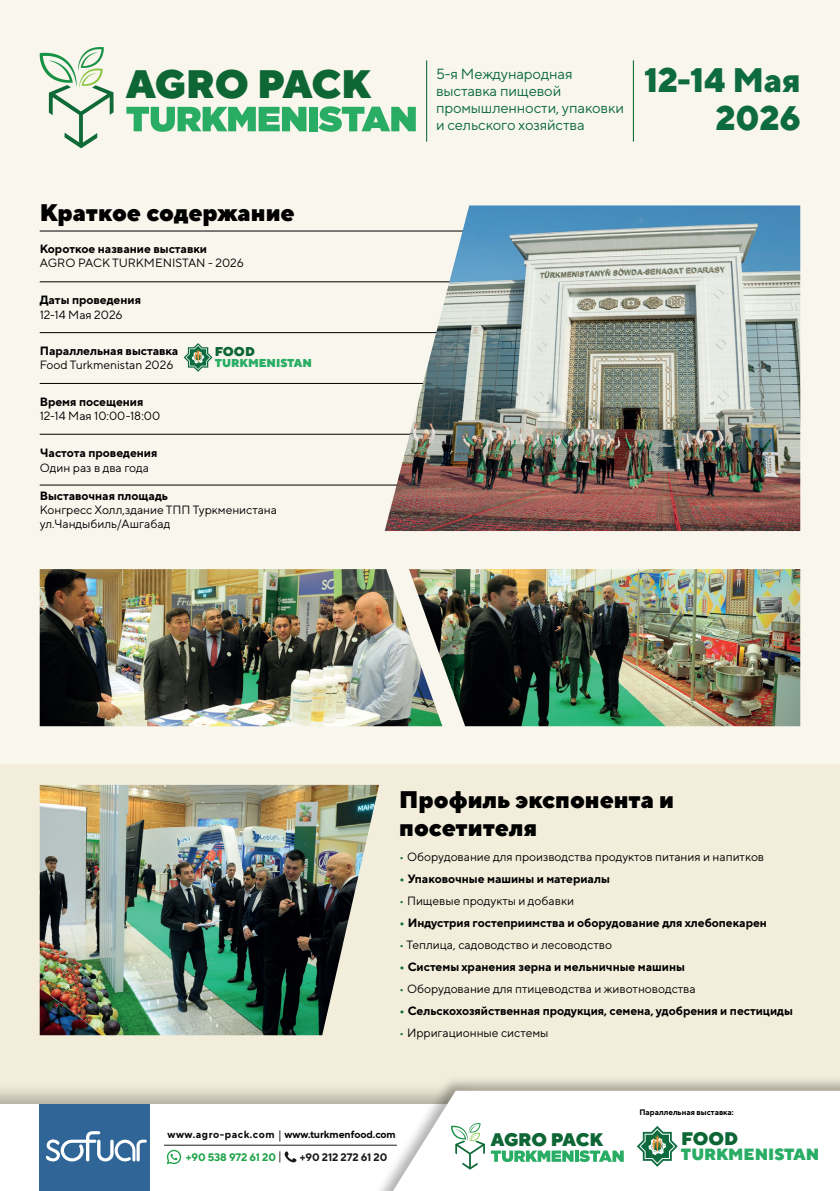
<style>
.page{position:relative;width:840px;height:1191px;background:#fff}
.page>*{position:absolute;margin:0;border:0;box-sizing:border-box;transform-origin:0 0}
.t1{font:900 39.6px "TT Norms Pro";letter-spacing:-.02em;color:#0e6635}
.t2{font:800 34px/38px "TT Norms Pro";letter-spacing:-.005em;color:#0d6b3e;text-align:right}
.t3{font:900 24px/28px "TT Norms Pro";color:#000}
.t4{font:900 18.2px "TT Norms Pro";letter-spacing:-.02em;color:#0e6635}
.t5{font:900 16.4px "TT Norms Pro";color:#29ad65}
.t6{font:14.8px/16.8px "TT Norms Pro";letter-spacing:-.005em;color:#0d6b3e}
.t7{font:900 12.8px "TT Norms Pro";color:#0e6635}
.t8{font:12px/14.2px "TT Norms Pro";color:#000001}
.t9{font:700 12px "TT Norms Pro";color:#000001}
.t10{font:12px "TT Norms Pro";color:#060605}
.t11{font:900 11.4px "TT Norms Pro";color:#29ad65}
.t12{font:700 11px "TT Norms Pro";letter-spacing:-.01em;color:#1fa349}
.t13{font:700 11px "TT Norms Pro";letter-spacing:-.01em;color:#1b1b19}
.t14{font:700 10.4px "TT Norms Pro";letter-spacing:-.01em;color:#060605}
.t15{font:700 8px "TT Norms Pro";color:#000001}
.s1{color:#0d6b3e}
.s2{font-weight:400;font-size:12px;color:#060605}
</style>
<div class="page">
<div style="left:0;top:0;width:839px;height:1191px;background:#f9f6ed"></div>
<div style="left:0;top:764px;width:839px;height:427px;background:#f3eedb"></div>
<hr style="left:40px;top:231px;width:455px;height:1px;background:#000001">
<hr style="left:40px;top:281px;width:469px;height:1px;background:#000001">
<hr style="left:40px;top:332px;width:469px;height:1px;background:#000001">
<hr style="left:40px;top:434px;width:469px;height:1px;background:#000001">
<hr style="left:40px;top:485px;width:469px;height:1px;background:#000001">
<hr style="left:40px;top:383px;width:469px;height:1px;background:#000001">
<img style="left:40px;top:785px;width:339px;height:250px">
<img style="left:384px;top:205px;width:415px;height:326px">
<svg style="left:183px;top:343px;width:29px;height:29px"></svg>
<div style="left:0;top:1103px;width:464px;height:88px;background:#fff"></div>
<img style="left:338px;top:1077px;width:501px;height:69px">
<svg style="left:354px;top:1090px;width:485px;height:101px;fill:#fff"></svg>
<hr style="left:164px;top:1144px;width:233px;height:1px;background:#201e1e">
<svg style="left:167px;top:1149px;width:14px;height:15px"></svg>
<svg style="left:284px;top:1151px;width:12px;height:11px"></svg>
<div style="left:39px;top:1103px;width:111px;height:88px;background:#2f6697"></div>
<svg style="left:46px;top:1131px;width:101px;height:30px"></svg>
<svg style="left:451px;top:1123px;width:33px;height:46px"></svg>
<svg style="left:490px;top:1150px;width:133px;height:12px;background:#73c99a"></svg>
<svg style="left:636px;top:1125px;width:41px;height:41px;background:#99bda7"></svg>
<img style="left:442px;top:569px;width:357px;height:157px">
<img style="left:40px;top:569px;width:402px;height:157px">
<svg style="left:40px;top:47px;width:73px;height:101px"></svg>
<svg style="left:126px;top:107px;width:180px;height:25px"></svg>
<div style="left:309px;top:107px;width:8px;height:24px;background:#29ad65"></div>
<svg style="left:318px;top:106px;width:97px;height:26px"></svg>
<hr style="left:426px;top:60px;width:1px;height:82px;background:#0f6a38">
<hr style="left:632px;top:60px;width:1px;height:82px;background:#0f6a38">
<h1 class="t1" style="left:126px;top:57px;width:246px">AGRO PACK</h1>
<h2 class="t2" style="left:643px;top:60px;width:158px">12-14 Мая<br>2026</h2>
<p class="t6" style="left:436px;top:65px;width:189px">5-я Международная выставка пищевой промышленности, упаковки и сельского хозяйства</p>
<h3 class="t3" style="left:40px;top:198px;width:256px">Краткое содержание</h3>
<p class="t9" style="left:40px;top:241px;width:169px">Короткое название выставки</p>
<p class="t8" style="left:40px;top:255px;width:206px">AGRO PACK TURKMENISTAN - 2026</p>
<p class="t9" style="left:40px;top:292px;width:103px">Даты проведения</p>
<p class="t8" style="left:40px;top:307px;width:84px">12-14 Мая 2026</p>
<p class="t9" style="left:40px;top:342px;width:140px">Параллельная выставка</p>
<p class="t8" style="left:40px;top:357px;width:135px">Food Turkmenistan 2026</p>
<p class="t9" style="left:40px;top:394px;width:105px">Время посещения</p>
<p class="t8" style="left:40px;top:408px;width:122px">12-14 Мая 10:00-18:00</p>
<p class="t7" style="left:215px;top:343px;width:42px">FOOD</p>
<p class="t11" style="left:214px;top:355px;width:99px">TURKMENISTAN</p>
<p class="t9" style="left:40px;top:445px;width:119px">Частота проведения</p>
<p class="t8" style="left:40px;top:460px;width:111px">Один раз в два года</p>
<p class="t9" style="left:40px;top:488px;width:130px">Выставочная площадь</p>
<p class="t8" style="left:40px;top:502px;width:239px">Конгресс Холл,здание ТПП Туркменистана ул.Чандыбиль/Ашгабад</p>
<h3 class="t3" style="left:399px;top:785px;width:276px">Профиль экспонента и посетителя</h3>
<p class="t8" style="left:399px;top:849px;width:366px"><span class="s1">•</span> Оборудование для производства продуктов питания и напитков</p>
<p class="t9" style="left:399px;top:871px;width:212px"><span class="s1">•</span> Упаковочные машины и материалы</p>
<p class="t8" style="left:399px;top:893px;width:176px"><span class="s1">•</span> Пищевые продукты и добавки</p>
<p class="t9" style="left:399px;top:915px;width:369px"><span class="s1">•</span> Индустрия гостеприимства и оборудование для хлебопекарен</p>
<p class="t8" style="left:399px;top:937px;width:214px"><span class="s1">•</span> Теплица, садоводство и лесоводство</p>
<p class="t9" style="left:399px;top:959px;width:287px"><span class="s1">•</span> Системы хранения зерна и мельничные машины</p>
<p class="t8" style="left:399px;top:981px;width:298px"><span class="s1">•</span> Оборудование для птицеводства и животноводства</p>
<p class="t9" style="left:399px;top:1003px;width:395px"><span class="s1">•</span> Сельскохозяйственная продукция, семена, удобрения и пестициды</p>
<p class="t8" style="left:399px;top:1025px;width:150px"><span class="s1">•</span> Ирригационные системы</p>
<p class="t15" style="left:639px;top:1107px;width:96px">Параллельная выставка:</p>
<p class="t10" style="left:278px;top:1126px;width:5px">|</p>
<p class="t14" style="left:167px;top:1127px;width:230px">www.agro-pack.com www.turkmenfood.com</p>
<p class="t12" style="left:186px;top:1149px;width:97px">+90 538 972 61 20 <span class="s2">|</span></p>
<p class="t13" style="left:300px;top:1149px;width:89px">+90 212 272 61 20</p>
<h3 class="t4" style="left:490px;top:1127px;width:114px">AGRO PACK</h3>
<h3 class="t4" style="left:680px;top:1126px;width:59px">FOOD</h3>
<h3 class="t5" style="left:680px;top:1143px;width:140px">TURKMENISTAN</h3>
</div>
